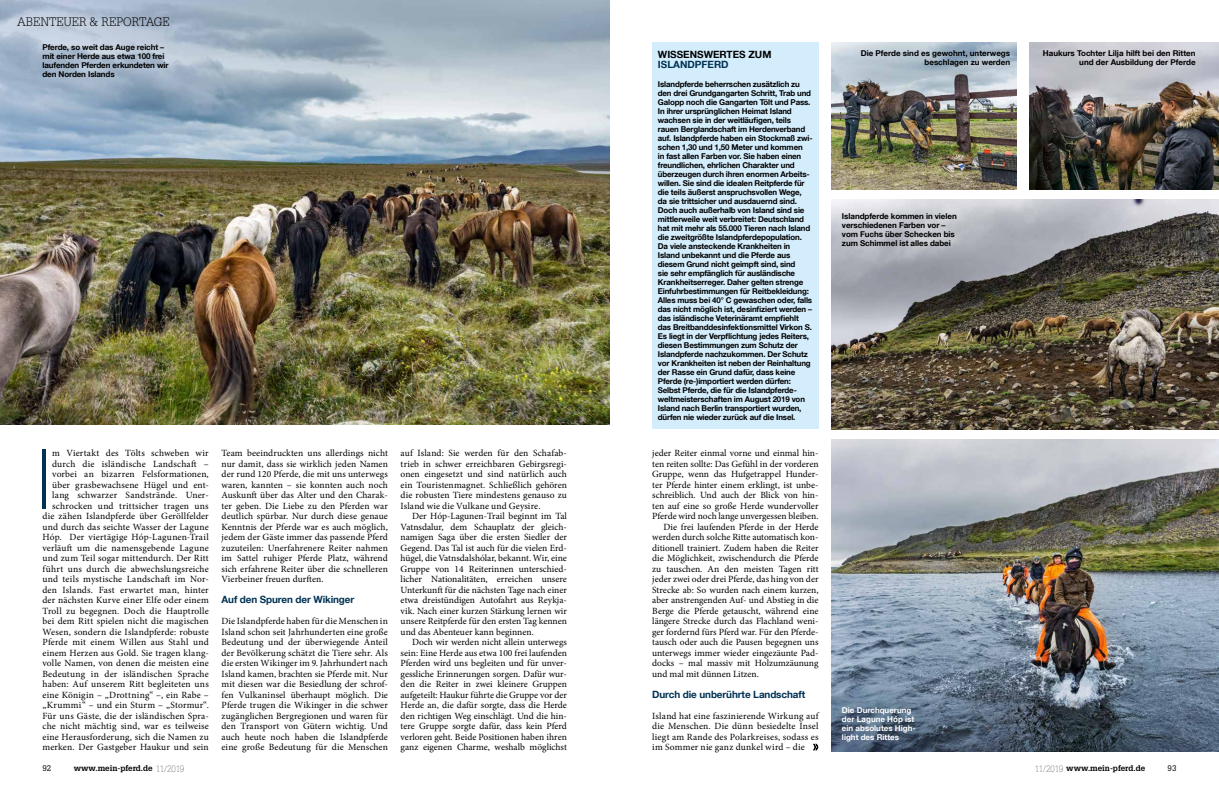
<style>
.page{position:relative;width:1219px;height:794px;background:#fff}
.page>*{position:absolute;margin:0;border:0;box-sizing:border-box;transform-origin:0 0}
.t1{font:100 83px "Helvetica Neue LT Com";color:#003254}
.t2{font:300 12px "Glypha LT Std";color:#000}
.t3{font:700 10px "Helvetica Neue LT Com";letter-spacing:-.01em;color:#003254}
.t4{font:700 10px "Helvetica Neue LT Com";color:#000}
.t5{font:9.5px/10.5px "Minion Pro";letter-spacing:.005em;color:#000;text-align:justify}
.t6{font:700 8px/9px "Helvetica Neue LT Com";letter-spacing:-.02em;color:#000}
.t7{font:700 8px/9px "Helvetica Neue LT Com";color:#000;text-align:right}
.t8{font:700 8px/9px "Helvetica Neue LT Com";color:#fff}
.t9{font:700 8px "Glypha LT Std";color:#000}
.t10{font:8px "Glypha LT Std";color:#000}
.s1{font-weight:100;font-size:9px}
</style>
<div class="page">
<img style="left:831px;top:200px;width:388px;height:229px">
<img style="left:1029px;top:43px;width:190px;height:147px">
<img style="left:831px;top:43px;width:186px;height:147px">
<img style="left:0;top:0;width:609px;height:424px">
<div style="left:652px;top:43px;width:167px;height:386px;background:#d4edfc"></div>
<img style="left:831px;top:439px;width:388px;height:312px">
<svg style="left:813px;top:743px;width:6px;height:7px"></svg>
<p class="t2" style="left:17px;top:15px;width:154px">ABENTEUER &amp; REPORTAGE</p>
<p class="t6" style="left:43px;top:42px;width:128px">Pferde, so weit das Auge reicht – mit einer Herde aus etwa 100 frei laufenden Pferden erkundeten wir den Norden Islands</p>
<p class="t5" style="left:222px;top:448px;width:168px">Team beeindruckten uns allerdings nicht nur damit, dass sie wirklich jeden Namen der rund 120 Pferde, die mit uns unterwegs waren, kannten – sie konnten auch noch Auskunft über das Alter und den Charak&shy;ter geben. Die Liebe zu den Pferden war deutlich spürbar. Nur durch diese genaue Kenntnis der Pferde war es auch möglich, jedem der Gäste immer das passende Pferd zuzuteilen: Unerfahrenere Reiter nahmen im Sattel ruhiger Pferde Platz, während sich erfahrene Reiter über die schnelleren Vierbeiner freuen durften.</p>
<p class="t3" style="left:222px;top:593px;width:134px">Auf den Spuren der Wikinger</p>
<p class="t5" style="left:222px;top:616px;width:168px">Die Islandpferde haben für die Menschen in Island schon seit Jahrhunderten eine große Bedeutung und der überwiegende Anteil der Bevölkerung schätzt die Tiere sehr. Als die ersten Wikinger im 9. Jahrhundert nach Island kamen, brachten sie Pferde mit. Nur mit diesen war die Besiedlung der schrof&shy;fen Vulkaninsel überhaupt möglich. Die Pferde trugen die Wikinger in die schwer zugänglichen Bergregionen und waren für den Transport von Gütern wichtig. Und auch heute noch haben die Islandpferde eine große Bedeutung für die Menschen</p>
<p class="t5" style="left:43px;top:448px;width:168px;text-align:right">m Viertakt des Tölts schweben wir durch die isländische Landschaft – vorbei an bizarren Felsformationen, über grasbewachsene Hügel und ent&shy;lang schwarzer Sandstrände. Uner&shy;schrocken und trittsicher tragen uns die zähen Islandpferde über Geröllfelder und durch das seichte Wasser der Lagune Hóp. Der viertägige Hóp-Lagunen-Trail verläuft um die namensgebende Lagune und zum Teil sogar mittendurch. Der Ritt führt uns durch die abwechslungsreiche und teils mystische Landschaft im Nor&shy;den Islands. Fast erwartet man, hinter der nächsten Kurve einer Elfe oder einem Troll zu begegnen. Doch die Hauptrolle bei dem Ritt spielen nicht die magischen Wesen, sondern die Islandpferde: robuste Pferde mit einem Willen aus Stahl und einem Herzen aus Gold. Sie tragen klang&shy;volle Namen, von denen die meisten eine Bedeutung in der isländischen Sprache haben: Auf unserem Ritt begleiteten uns eine Königin – „Drottning“ –, ein Rabe – „Krummi“ – und ein Sturm – „Stormur“.<br>Für uns Gäste, die der isländischen Spra&shy;che nicht mächtig sind, war es teilweise eine Herausforderung, sich die Namen zu merken. Der Gastgeber Haukur und sein</p>
<p class="t5" style="left:401px;top:448px;width:168px">auf Island: Sie werden für den Schafab&shy;trieb in schwer erreichbaren Gebirgsregi&shy;onen eingesetzt und sind natürlich auch ein Touristenmagnet. Schließlich gehören die robusten Tiere mindestens genauso zu Island wie die Vulkane und Geysire.</p>
<h1 class="t1" style="left:37px;top:430px;width:16px">I</h1>
<p class="t5" style="left:401px;top:511px;width:168px;text-indent:11px">Der Hóp-Lagunen-Trail beginnt im Tal Vatnsdalur, dem Schauplatz der gleich&shy;namigen Saga über die ersten Siedler der Gegend. Das Tal ist auch für die vielen Erd&shy;hügel, die Vatnsdalshólar, bekannt. Wir, eine Gruppe von 14 Reiterinnen unterschied&shy;licher Nationalitäten, erreichen unsere Unterkunft für die nächsten Tage nach einer etwa dreistündigen Autofahrt aus Reykja&shy;vik. Nach einer kurzen Stärkung lernen wir unsere Reitpferde für den ersten Tag kennen und das Abenteuer kann beginnen.</p>
<p class="t5" style="left:401px;top:637px;width:168px;text-indent:11px">Doch wir werden nicht allein unterwegs sein: Eine Herde aus etwa 100 frei laufenden Pferden wird uns begleiten und für unver&shy;gessliche Erinnerungen sorgen. Dafür wur&shy;den die Reiter in zwei kleinere Gruppen aufgeteilt: Haukur führte die Gruppe vor der Herde an, die dafür sorgte, dass die Herde den richtigen Weg einschlägt. Und die hin&shy;tere Gruppe sorgte dafür, dass kein Pferd verloren geht. Beide Positionen haben ihren ganz eigenen Charme, weshalb möglichst</p>
<p class="t4" style="left:658px;top:48px;width:115px">WISSENSWERTES ZUM</p>
<p class="t3" style="left:658px;top:58px;width:72px">ISLANDPFERD</p>
<p class="t6" style="left:658px;top:79px;width:156px">Islandpferde beherrschen zusätzlich zu den drei Grundgangarten Schritt, Trab und Galopp noch die Gangarten Tölt und Pass.<br>In ihrer ursprünglichen Heimat Island wachsen sie in der weitläufigen, teils rauen Berglandschaft im Herdenverband auf. Islandpferde haben ein Stockmaß zwi&shy;schen 1,30 und 1,50 Meter und kommen<br>in fast allen Farben vor. Sie haben einen freundlichen, ehrlichen Charakter und überzeugen durch ihren enormen Arbeits&shy;willen. Sie sind die idealen Reitpferde für die teils äußerst anspruchsvollen Wege, da sie trittsicher und ausdauernd sind.<br>Doch auch außerhalb von Island sind sie mittlerweile weit verbreitet: Deutschland hat mit mehr als 55.000 Tieren nach Island die zweitgrößte Islandpferdepopulation.<br>Da viele ansteckende Krankheiten in Island unbekannt und die Pferde aus diesem Grund nicht geimpft sind, sind<br>sie sehr empfänglich für ausländische Krankheitserreger. Daher gelten strenge Einfuhrbestimmungen für Reitbekleidung:<br>Alles muss bei 40° C gewaschen oder, falls das nicht möglich ist, desinfiziert werden – das isländische Veterinäramt empfiehlt das Breitbanddesinfektionsmittel Virkon S.<br>Es liegt in der Verpflichtung jedes Reiters, diesen Bestimmungen zum Schutz der Islandpferde nachzukommen. Der Schutz vor Krankheiten ist neben der Reinhaltung der Rasse ein Grund dafür, dass keine Pferde (re-)importiert werden dürfen:<br>Selbst Pferde, die für die Islandpferde&shy;weltmeisterschaften im August 2019 von Island nach Berlin transportiert wurden, dürfen nie wieder zurück auf die Insel.</p>
<p class="t5" style="left:652px;top:448px;width:168px">jeder Reiter einmal vorne und einmal hin-</p>
<p class="t5" style="left:652px;top:458px;width:168px">ten reiten sollte: Das Gefühl in der vorderen</p>
<p class="t5" style="left:652px;top:469px;width:168px">Gruppe, wenn das Hufgetrappel Hunder-</p>
<p class="t5" style="left:652px;top:479px;width:168px">ter Pferde hinter einem erklingt, ist unbe-</p>
<p class="t5" style="left:652px;top:490px;width:168px">schreiblich. Und auch der Blick von hin-</p>
<p class="t5" style="left:652px;top:500px;width:168px">ten auf eine so große Herde wundervoller</p>
<p class="t5" style="left:652px;top:511px;width:168px">Pferde wird noch lange unvergessen bleiben.</p>
<p class="t5" style="left:664px;top:521px;width:156px">Die frei laufenden Pferde in der Herde</p>
<p class="t5" style="left:652px;top:532px;width:168px">werden durch solche Ritte automatisch kon-</p>
<p class="t5" style="left:652px;top:542px;width:168px">ditionell trainiert. Zudem haben die Reiter</p>
<p class="t5" style="left:652px;top:553px;width:168px">die Möglichkeit, zwischendurch die Pferde</p>
<p class="t5" style="left:652px;top:563px;width:168px">zu tauschen. An den meisten Tagen ritt</p>
<p class="t5" style="left:652px;top:574px;width:168px">jeder zwei oder drei Pferde, das hing von der</p>
<p class="t5" style="left:652px;top:584px;width:168px">Strecke ab: So wurden nach einem kurzen,</p>
<p class="t5" style="left:652px;top:595px;width:168px">aber anstrengenden Auf- und Abstieg in die</p>
<p class="t5" style="left:652px;top:605px;width:168px">Berge die Pferde getauscht, während eine</p>
<p class="t5" style="left:652px;top:616px;width:168px">längere Strecke durch das Flachland weni-</p>
<p class="t5" style="left:652px;top:626px;width:168px">ger fordernd fürs Pferd war. Für den Pferde-</p>
<p class="t5" style="left:652px;top:637px;width:168px">tausch oder auch die Pausen begegnen uns</p>
<p class="t5" style="left:652px;top:647px;width:168px">unterwegs immer wieder eingezäunte Pad-</p>
<p class="t5" style="left:652px;top:658px;width:168px">docks – mal massiv mit Holzumzäunung</p>
<p class="t5" style="left:652px;top:668px;width:108px">und mal mit dünnen Litzen.</p>
<p class="t3" style="left:652px;top:688px;width:154px">Durch die unberührte Landschaft</p>
<p class="t5" style="left:652px;top:710px;width:168px">Island hat eine faszinierende Wirkung auf die Menschen. Die dünn besiedelte Insel liegt am Rande des Polarkreises, sodass es im Sommer nie ganz dunkel wird – die</p>
<p class="t7" style="left:861px;top:48px;width:151px">Die Pferde sind es gewohnt, unterwegs beschlagen zu werden</p>
<p class="t6" style="left:842px;top:211px;width:116px">Islandpferde kommen in vielen verschiedenen Farben vor – vom Fuchs über Schecken bis zum Schimmel ist alles dabei</p>
<p class="t8" style="left:842px;top:705px;width:75px">Die Durchquerung der Lagune Hóp ist ein absolutes High&shy;light des Rittes</p>
<p class="t7" style="left:1043px;top:48px;width:154px">Haukurs Tochter Lilja hilft bei den Ritten und der Ausbildung der Pferde</p>
<p class="t10" style="left:43px;top:763px;width:10px">92</p>
<p class="t9" style="left:74px;top:763px;width:112px">www.mein-pferd.de <span class="s1">11/2019</span></p>
<p class="t9" style="left:1035px;top:763px;width:112px"><span class="s1">11/2019</span> www.mein-pferd.de</p>
<p class="t10" style="left:1167px;top:763px;width:10px">93</p>
</div>
